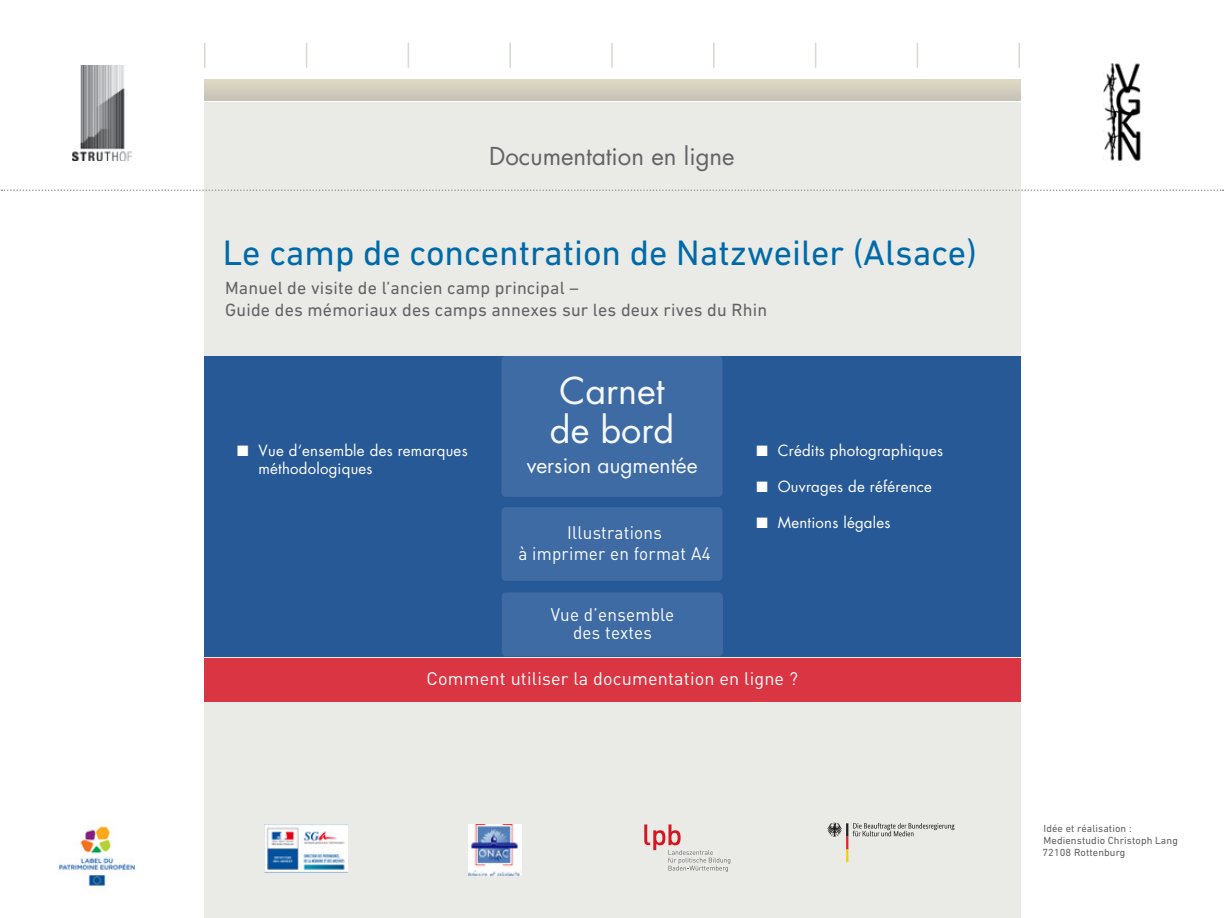
<style>
.page{position:relative;width:1224px;height:918px;background:#fff}
.page>*{position:absolute;margin:0;border:0;box-sizing:border-box;transform-origin:0 0}
.t1{font:36px "DIN Next LT Pro";color:#006aa9}
.t2{font:36px/39px "Futura";color:#fff}
.t3{font:24px "Futura";color:#636366}
.t4{font:21px "Futura";color:#fff}
.t5{font:18px/22.5px "DIN Next LT Pro";letter-spacing:.01em;color:#636366}
.t6{font:18px/21px "DIN Pro";letter-spacing:.01em;color:#fff;text-align:center;scale:.95 1}
.t7{font:18px "DIN Pro";letter-spacing:.01em;color:#fff}
.t8{font:15px/18px "Futura";letter-spacing:.015em;color:#fff}
.t9{font:10.5px/12px "DIN Next LT Pro";letter-spacing:.01em;color:#636366}
</style>
<div class="page">
<div style="left:204px;top:102px;width:816px;height:816px;background:#eaebe7"></div>
<svg style="left:2px;top:189px;width:1221px;height:2px"></svg>
<hr style="left:204px;top:43px;width:2px;height:24px;background:#dad6d0">
<svg style="left:306px;top:43px;width:1px;height:24px"></svg>
<svg style="left:408px;top:43px;width:1px;height:24px"></svg>
<hr style="left:509px;top:43px;width:2px;height:24px;background:#dad6d0">
<hr style="left:611px;top:43px;width:2px;height:24px;background:#dad6d0">
<hr style="left:713px;top:43px;width:2px;height:24px;background:#dad6d0">
<svg style="left:815px;top:43px;width:1px;height:24px"></svg>
<svg style="left:917px;top:43px;width:1px;height:24px"></svg>
<hr style="left:1018px;top:43px;width:2px;height:24px;background:#dad6d0">
<div style="left:204px;top:80px;width:816px;height:20px;background:#d2cdbe"></div>
<div style="left:204px;top:658px;width:816px;height:44px;background:#da3543"></div>
<div style="left:204px;top:356px;width:816px;height:300px;background:#275997"></div>
<div style="left:501px;top:356px;width:222px;height:141px;background:#3e6ba3;border-radius:4px"></div>
<div style="left:501px;top:507px;width:222px;height:74px;background:#3e6ba3;border-radius:4px"></div>
<div style="left:502px;top:592px;width:221px;height:64px;background:#3e6ba3;border-radius:4px"></div>
<img style="left:57px;top:824px;width:78px;height:64px">
<img style="left:72px;top:65px;width:60px;height:96px">
<img style="left:264px;top:825px;width:84px;height:47px">
<img style="left:1103px;top:63px;width:38px;height:98px">
<svg style="left:644px;top:824px;width:86px;height:48px"></svg>
<img style="left:469px;top:824px;width:52px;height:51px">
<svg style="left:827px;top:823px;width:128px;height:39px"></svg>
<h2 class="t3" style="left:489px;top:140px;width:247px">Documentation en ligne</h2>
<h1 class="t1" style="left:223px;top:232px;width:755px">Le camp de concentration de Natzweiler (Alsace)</h1>
<p class="t5" style="left:225px;top:276px;width:544px">Manuel de visite de l’ancien camp principal –<br>Guide des mémoriaux des camps annexes sur les deux rives du Rhin</p>
<h1 class="t2" style="left:550px;top:370px;width:126px">Carnet de bord</h1>
<h3 class="t4" style="left:527px;top:451px;width:172px">version augmentée</h3>
<p class="t8" style="left:259px;top:442px;width:211px;text-indent:-21px">■ Vue d‘ensemble des remarques méthodologiques</p>
<p class="t8" style="left:757px;top:442px;width:188px">■ Crédits photographiques</p>
<p class="t8" style="left:757px;top:478px;width:177px">■ Ouvrages de référence</p>
<p class="t8" style="left:757px;top:514px;width:135px">■ Mentions légales</p>
<p class="t6" style="left:518px;top:521px;width:204px">Illustrations<br>à imprimer en format A4</p>
<p class="t6" style="left:551px;top:605px;width:131px;line-height:18px">Vue d’ensemble des textes</p>
<p class="t7" style="left:426px;top:667px;width:373px">Comment utiliser la documentation en ligne ?</p>
<p class="t9" style="left:1042px;top:822px;width:137px">Idée et réalisation :<br>Medienstudio Christoph Lang<br>72108 Rottenburg</p>
</div>
